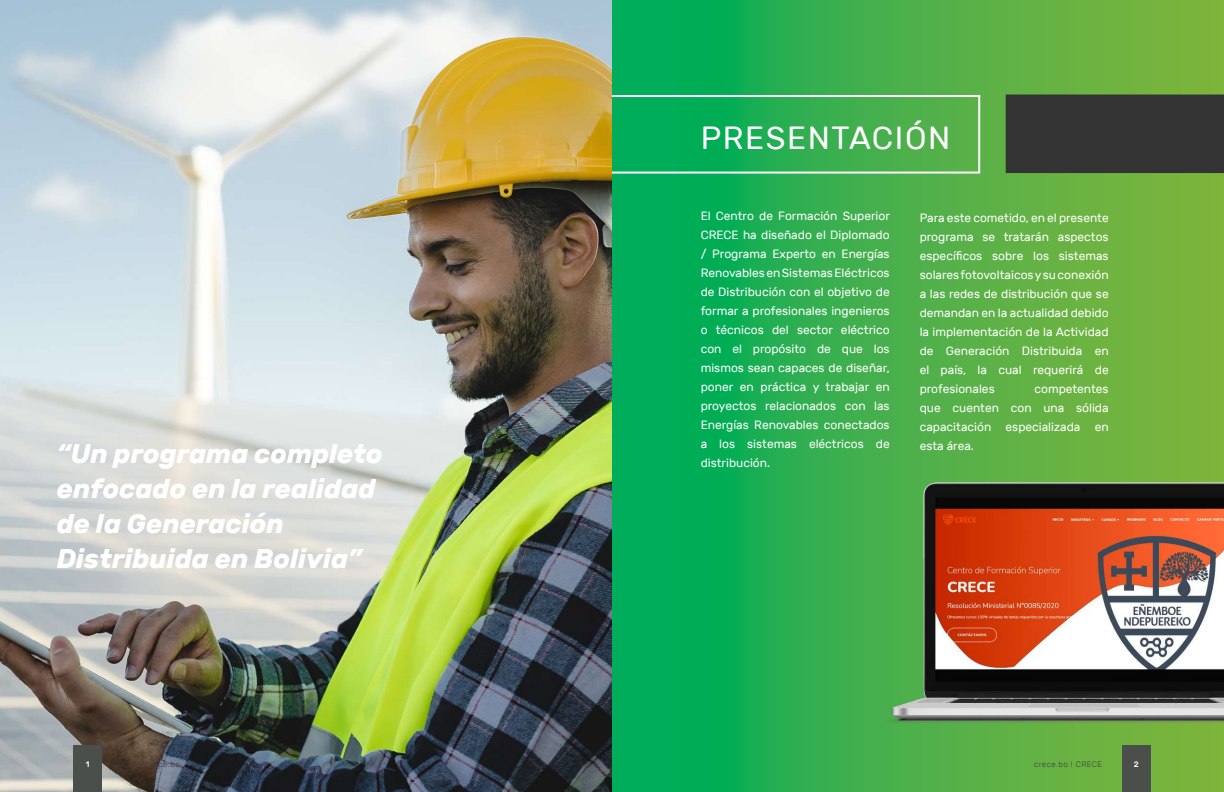
<style>
.page{position:relative;width:1224px;height:792px;background:#fff}
.page>*{position:absolute;margin:0;border:0;box-sizing:border-box;transform-origin:0 0}
.t1{font:32px "Rubik";letter-spacing:.05em;color:#fff}
.t2{font:italic 700 27px/35px "Rubik";color:#fff}
.t3{font:12px/19px "Rubik";color:#fff;text-align:justify}
.t4{font:300 8px "Rubik";letter-spacing:.05em;color:#414042}
.t5{font:500 8px "Rubik";color:#fff}
</style>
<div class="page">
<svg style="left:612px;top:0;width:612px;height:792px;background:#37af4d"></svg>
<img style="left:858px;top:452px;width:366px;height:302px">
<div style="left:592px;top:95px;width:388px;height:79px;border:2px solid #fff"></div>
<div style="left:1006px;top:95px;width:218px;height:78px;background:#333"></div>
<img style="left:0;top:0;width:612px;height:792px">
<div style="left:73px;top:745px;width:29px;height:47px;background:#4a4f4b"></div>
<div style="left:1122px;top:745px;width:29px;height:47px;background:#4a4f4b"></div>
<h2 class="t2" style="left:57px;top:436px;width:327px">“Un programa completo enfocado en la realidad de la Generación<br>Distribuida en Bolivia”</h2>
<h1 class="t1" style="left:701px;top:120px;width:251px">PRESENTACIÓN</h1>
<p class="t3" style="left:701px;top:206px;width:191px">El Centro de Formación Superior CRECE ha diseñado el Diplomado / Programa Experto en Energías Renovables en Sistemas Eléctricos de Distribución con el objetivo de formar a profesionales ingenieros o técnicos del sector eléctrico con el propósito de que los mismos sean capaces de diseñar, poner en práctica y trabajar en proyectos relacionados con las Energías Renovables conectados a los sistemas eléctricos de distribución.</p>
<p class="t3" style="left:920px;top:209px;width:191px">Para este cometido, en el presente programa se tratarán aspectos específicos sobre los sistemas solares fotovoltaicos y su conexión a las redes de distribución que se demandan en la actualidad debido la implementación de la Actividad de Generación Distribuida en el país, la cual requerirá de profesionales</p>
<p class="t3" style="left:920px;top:380px;width:190px;text-indent:115px">competentes que cuenten con una sólida capacitación especializada en esta área.</p>
<p class="t5" style="left:86px;top:760px;width:5px">1</p>
<p class="t4" style="left:1034px;top:760px;width:70px">crece.bo I CRECE</p>
<p class="t5" style="left:1134px;top:760px;width:6px">2</p>
</div>
